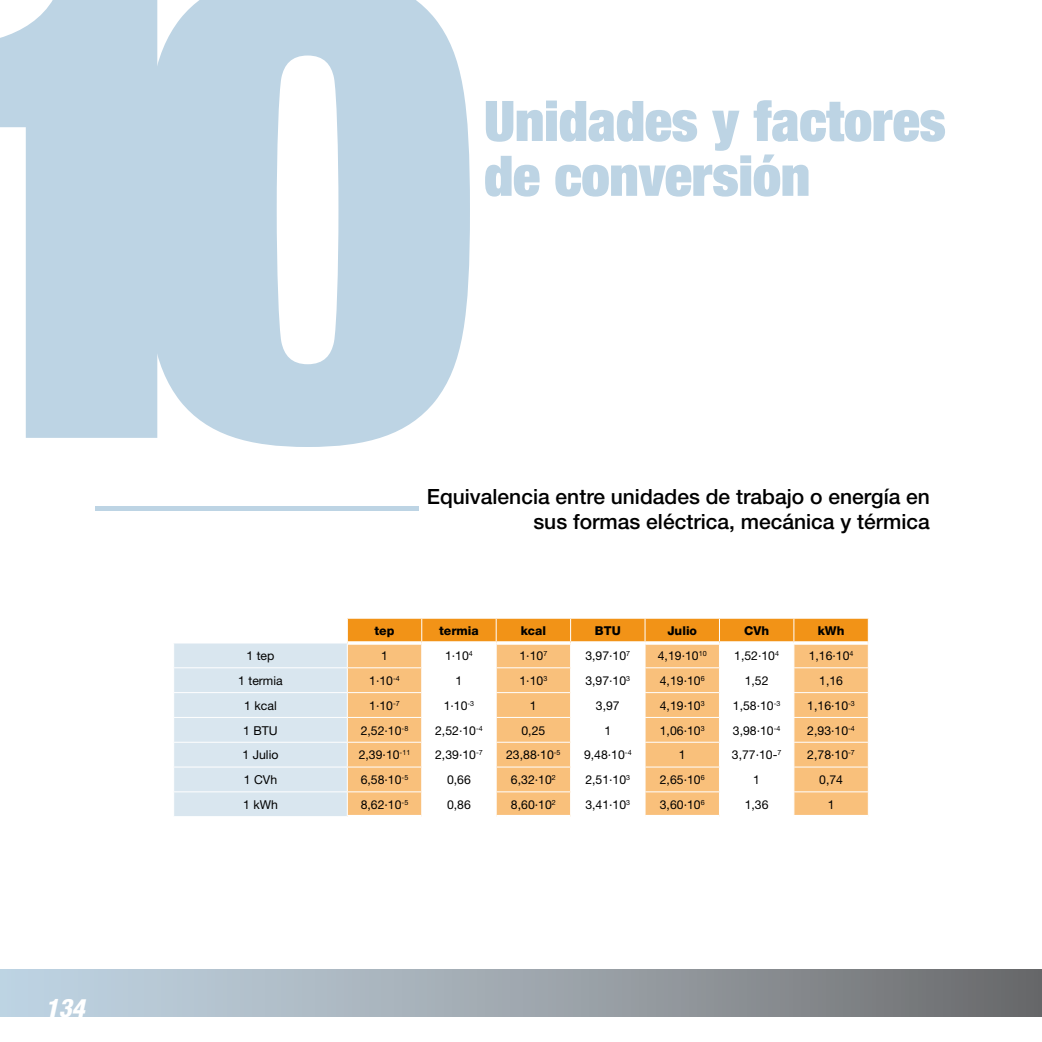
<style>
.page{position:relative;width:1042px;height:1042px;background:#fff}
.page>*{position:absolute;margin:0;border:0;box-sizing:border-box;transform-origin:0 0}
.t1{font:900 expanded 656.77px "Helvetica Neue";color:#bdd4e4}
.t2{font:900 expanded 56px/54.8px "Helvetica Neue";color:#bdd4e4}
.t3{font:italic 800 condensed 25.55px "Helvetica Neue";color:#fff}
.t4{font:500 21px/25.2px "Helvetica Neue";color:#000;text-align:right}
.t5{font:12.25px "Helvetica Neue";color:#000}
.t6{font:800 12.25px "Helvetica Neue";color:#000}
</style>
<div class="page">
<div style="left:0;top:969px;width:1042px;height:48px;background:linear-gradient(to right,#c7dbe9,#6f6e6f)"></div>
<svg style="left:174px;top:618px;width:695px;height:198px"></svg>
<hr style="left:348px;top:815px;width:74px;height:3px;background:#fff">
<hr style="left:422px;top:815px;width:74px;height:3px;background:#fff">
<hr style="left:496px;top:815px;width:74px;height:3px;background:#fff">
<hr style="left:570px;top:815px;width:75px;height:3px;background:#fff">
<hr style="left:645px;top:815px;width:74px;height:3px;background:#fff">
<hr style="left:719px;top:815px;width:75px;height:3px;background:#fff">
<hr style="left:794px;top:815px;width:75px;height:3px;background:#fff">
<div style="left:95px;top:506px;width:323px;height:5px;background:#bdd4e4"></div>
<h1 class="t1" style="left:-93px;top:-216px;width:573px">10</h1>
<h2 class="t2" style="left:484px;top:92px;width:463px">Unidades y factores de conversión</h2>
<h3 class="t4" style="left:427px;top:484px;width:505px">Equivalencia entre unidades de trabajo o energía en sus formas eléctrica, mecánica y térmica</h3>
<p class="t6" style="left:374px;top:623px;width:21px">tep</p>
<p class="t6" style="left:439px;top:623px;width:41px">termia</p>
<p class="t6" style="left:521px;top:623px;width:27px">kcal</p>
<p class="t6" style="left:595px;top:623px;width:27px">BTU</p>
<p class="t6" style="left:667px;top:623px;width:31px">Julio</p>
<p class="t6" style="left:744px;top:623px;width:26px">CVh</p>
<p class="t6" style="left:818px;top:623px;width:28px">kWh</p>
<h3 class="t3" style="left:45px;top:992px;width:41px">134</h3>
<p class="t5" style="left:246px;top:648px;width:29px">1 tep</p>
<p class="t5" style="left:381px;top:648px;width:8px">1</p>
<p class="t5" style="left:445px;top:648px;width:29px">1·10<sup>4</sup></p>
<p class="t5" style="left:519px;top:648px;width:29px">1·10<sup>7</sup></p>
<p class="t5" style="left:585px;top:648px;width:46px">3,97·10<sup>7</sup></p>
<p class="t5" style="left:658px;top:648px;width:50px">4,19·10<sup>10</sup></p>
<p class="t5" style="left:734px;top:648px;width:46px">1,52·10<sup>4</sup></p>
<p class="t5" style="left:808px;top:648px;width:46px">1,16·10<sup>4</sup></p>
<p class="t5" style="left:238px;top:673px;width:46px">1 termia</p>
<p class="t5" style="left:369px;top:673px;width:32px">1·10<sup>-4</sup></p>
<p class="t5" style="left:455px;top:673px;width:8px">1</p>
<p class="t5" style="left:519px;top:673px;width:29px">1·10<sup>3</sup></p>
<p class="t5" style="left:585px;top:673px;width:46px">3,97·10<sup>3</sup></p>
<p class="t5" style="left:660px;top:673px;width:46px">4,19·10<sup>6</sup></p>
<p class="t5" style="left:745px;top:673px;width:25px">1,52</p>
<p class="t5" style="left:819px;top:673px;width:25px">1,16</p>
<p class="t5" style="left:244px;top:698px;width:34px">1 kcal</p>
<p class="t5" style="left:369px;top:698px;width:32px">1·10<sup>-7</sup></p>
<p class="t5" style="left:444px;top:698px;width:32px">1·10<sup>-3</sup></p>
<p class="t5" style="left:530px;top:698px;width:8px">1</p>
<p class="t5" style="left:596px;top:698px;width:25px">3,97</p>
<p class="t5" style="left:660px;top:698px;width:46px">4,19·10<sup>3</sup></p>
<p class="t5" style="left:733px;top:698px;width:49px">1,58·10<sup>-3</sup></p>
<p class="t5" style="left:807px;top:698px;width:49px">1,16·10<sup>-3</sup></p>
<p class="t5" style="left:243px;top:723px;width:36px">1 BTU</p>
<p class="t5" style="left:361px;top:723px;width:49px">2,52·10<sup>-8</sup></p>
<p class="t5" style="left:435px;top:723px;width:49px">2,52·10<sup>-4</sup></p>
<p class="t5" style="left:521px;top:723px;width:25px">0,25</p>
<p class="t5" style="left:604px;top:723px;width:8px">1</p>
<p class="t5" style="left:660px;top:723px;width:46px">1,06·10<sup>3</sup></p>
<p class="t5" style="left:733px;top:723px;width:49px">3,98·10<sup>-4</sup></p>
<p class="t5" style="left:807px;top:723px;width:49px">2,93·10<sup>-4</sup></p>
<p class="t5" style="left:243px;top:748px;width:37px">1 Julio</p>
<p class="t5" style="left:359px;top:748px;width:53px">2,39·10<sup>-11</sup></p>
<p class="t5" style="left:435px;top:748px;width:49px">2,39·10<sup>-7</sup></p>
<p class="t5" style="left:506px;top:748px;width:56px">23,88·10<sup>-5</sup></p>
<p class="t5" style="left:584px;top:748px;width:49px">9,48·10<sup>-4</sup></p>
<p class="t5" style="left:679px;top:748px;width:8px">1</p>
<p class="t5" style="left:732px;top:748px;width:51px">3,77·10-<sup>7</sup></p>
<p class="t5" style="left:807px;top:748px;width:49px">2,78·10<sup>-7</sup></p>
<p class="t5" style="left:244px;top:772px;width:35px">1 CVh</p>
<p class="t5" style="left:361px;top:772px;width:49px">6,58·10<sup>-5</sup></p>
<p class="t5" style="left:447px;top:772px;width:25px">0,66</p>
<p class="t5" style="left:511px;top:772px;width:46px">6,32·10<sup>2</sup></p>
<p class="t5" style="left:585px;top:772px;width:46px">2,51·10<sup>3</sup></p>
<p class="t5" style="left:660px;top:772px;width:46px">2,65·10<sup>6</sup></p>
<p class="t5" style="left:753px;top:772px;width:8px">1</p>
<p class="t5" style="left:819px;top:772px;width:25px">0,74</p>
<p class="t5" style="left:243px;top:797px;width:36px">1 kWh</p>
<p class="t5" style="left:361px;top:797px;width:49px">8,62·10<sup>-5</sup></p>
<p class="t5" style="left:447px;top:797px;width:25px">0,86</p>
<p class="t5" style="left:511px;top:797px;width:46px">8,60·10<sup>2</sup></p>
<p class="t5" style="left:585px;top:797px;width:46px">3,41·10<sup>3</sup></p>
<p class="t5" style="left:660px;top:797px;width:46px">3,60·10<sup>6</sup></p>
<p class="t5" style="left:745px;top:797px;width:25px">1,36</p>
<p class="t5" style="left:827px;top:797px;width:8px">1</p>
</div>
